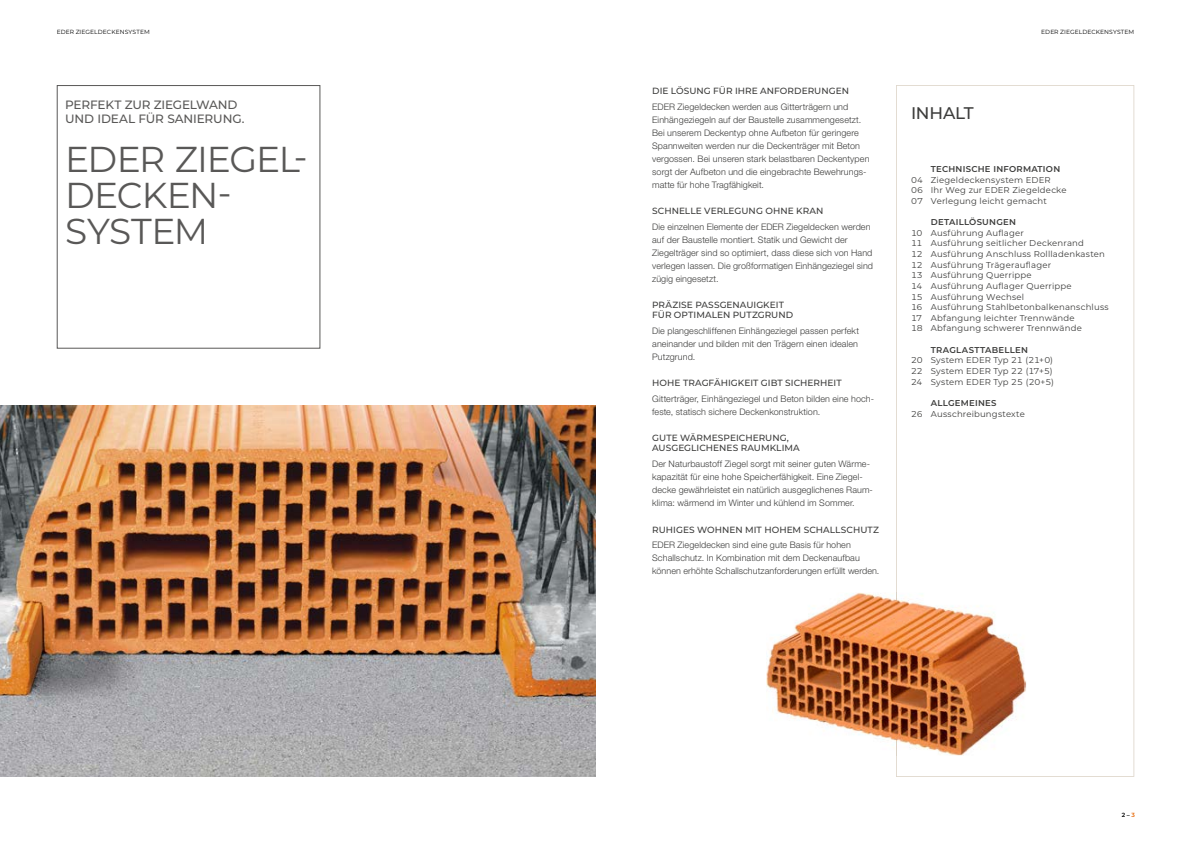
<style>
.page{position:relative;width:1191px;height:842px;background:#fff}
.page>*{position:absolute;margin:0;border:0;box-sizing:border-box;transform-origin:0 0}
.t1{font:36px/36px "Montserrat";letter-spacing:-.03em;color:#595857}
.t2{font:500 16.9px "Montserrat";letter-spacing:-.015em;color:#3c3c3b}
.t3{font:500 12.1px/14.5px "Montserrat";letter-spacing:-.015em;color:#595857}
.t4{font:300 9px/13px "Helvetica Neue LT Std";letter-spacing:.01em;color:#3c3c3b}
.t5{font:500 9px/10px "Montserrat";color:#3c3c3b}
.t6{font:8.5px/10.6px "Montserrat";letter-spacing:.02em;color:#3c3c3b}
.t7{font:600 8.5px "Montserrat";letter-spacing:.03em;color:#3c3c3b}
.t8{font:6px "Montserrat";letter-spacing:.01em;color:#000}
.t9{font:600 6px "Montserrat";color:#000}
.s1{color:#e86a0a}
</style>
<div class="page">
<img style="left:0;top:405px;width:595px;height:372px">
<div style="left:57px;top:85px;width:263px;height:264px;border:1px solid #595857"></div>
<svg style="left:896px;top:85px;width:238px;height:692px"></svg>
<img style="left:766px;top:592px;width:260px;height:163px">
<img style="left:896px;top:592px;width:1px;height:163px">
<p class="t8" style="left:57px;top:28px;width:94px">EDER ZIEGELDECKENSYSTEM</p>
<p class="t8" style="left:1041px;top:28px;width:94px">EDER ZIEGELDECKENSYSTEM</p>
<h3 class="t3" style="left:65px;top:97px;width:181px">PERFEKT ZUR ZIEGELWAND<br>UND IDEAL FÜR SANIERUNG.</h3>
<h1 class="t1" style="left:65px;top:140px;width:244px">EDER ZIEGEL-<br>DECKEN-<br>SYSTEM</h1>
<p class="t5" style="left:652px;top:85px;width:198px">DIE LÖSUNG FÜR IHRE ANFORDERUNGEN</p>
<p class="t4" style="left:652px;top:100px;width:219px">EDER Ziegeldecken werden aus Gitterträgern und Einhängeziegeln auf der Baustelle zusammengesetzt.<br>Bei unserem Deckentyp ohne Aufbeton für geringere Spannweiten werden nur die Deckenträger mit Beton vergossen. Bei unseren stark belastbaren Deckentypen sorgt der Aufbeton und die eingebrachte Bewehrungs&shy;matte für hohe Tragfähigkeit.</p>
<p class="t5" style="left:652px;top:205px;width:173px">SCHNELLE VERLEGUNG OHNE KRAN</p>
<p class="t4" style="left:652px;top:220px;width:222px">Die einzelnen Elemente der EDER Ziegeldecken werden auf der Baustelle montiert. Statik und Gewicht der Ziegelträger sind so optimiert, dass diese sich von Hand verlegen lassen. Die großformatigen Einhängeziegel sind zügig eingesetzt.</p>
<p class="t5" style="left:652px;top:300px;width:142px">PRÄZISE PASSGENAUIGKEIT<br>FÜR OPTIMALEN PUTZGRUND</p>
<p class="t4" style="left:652px;top:324px;width:208px;text-align:justify">Die plangeschliffenen Einhängeziegel passen perfekt aneinander und bilden mit den Trägern einen idealen Putzgrund.</p>
<p class="t5" style="left:652px;top:378px;width:191px">HOHE TRAGFÄHIGKEIT GIBT SICHERHEIT</p>
<p class="t4" style="left:652px;top:392px;width:223px">Gitterträger, Einhängeziegel und Beton bilden eine hoch&shy;feste, statisch sichere Deckenkonstruktion.</p>
<p class="t5" style="left:652px;top:433px;width:149px">GUTE WÄRMESPEICHERUNG,<br>AUSGEGLICHENES RAUMKLIMA</p>
<p class="t4" style="left:652px;top:457px;width:222px">Der Naturbaustoff Ziegel sorgt mit seiner guten Wärme&shy;kapazität für eine hohe Speicherfähigkeit. Eine Ziegel&shy;decke gewährleistet ein natürlich ausgeglichenes Raum&shy;klima: wärmend im Winter und kühlend im Sommer.</p>
<p class="t5" style="left:652px;top:524px;width:228px">RUHIGES WOHNEN MIT HOHEM SCHALLSCHUTZ</p>
<p class="t4" style="left:652px;top:538px;width:229px">EDER Ziegeldecken sind eine gute Basis für hohen<br>Schallschutz. In Kombination mit dem Deckenaufbau können erhöhte Schallschutzanforderungen erfüllt werden.</p>
<h2 class="t2" style="left:911px;top:101px;width:64px">INHALT</h2>
<p class="t7" style="left:931px;top:163px;width:131px">TECHNISCHE INFORMATION</p>
<p class="t6" style="left:911px;top:174px;width:157px">04 Ziegeldeckensystem EDER<br>06 Ihr Weg zur EDER Ziegeldecke<br>07 Verlegung leicht gemacht</p>
<p class="t7" style="left:931px;top:216px;width:87px">DETAILLÖSUNGEN</p>
<p class="t6" style="left:911px;top:227px;width:199px">10 Ausführung Auflager<br>11 Ausführung seitlicher Deckenrand<br>12 Ausführung Anschluss Rollladenkasten<br>12 Ausführung Trägerauflager<br>13 Ausführung Querrippe<br>14 Ausführung Auflager Querrippe<br>15 Ausführung Wechsel<br>16 Ausführung Stahlbetonbalkenanschluss<br>17 Abfangung leichter Trennwände<br>18 Abfangung schwerer Trennwände</p>
<p class="t7" style="left:930px;top:344px;width:99px">TRAGLASTTABELLEN</p>
<p class="t6" style="left:911px;top:355px;width:145px">20 System EDER Typ 21 (21+0)<br>22 System EDER Typ 22 (17+5)<br>24 System EDER Typ 25 (20+5)</p>
<p class="t7" style="left:931px;top:397px;width:67px">ALLGEMEINES</p>
<p class="t6" style="left:911px;top:408px;width:115px">26 Ausschreibungstexte</p>
<p class="t9" style="left:1121px;top:810px;width:15px">2 – <span class="s1">3</span></p>
</div>
